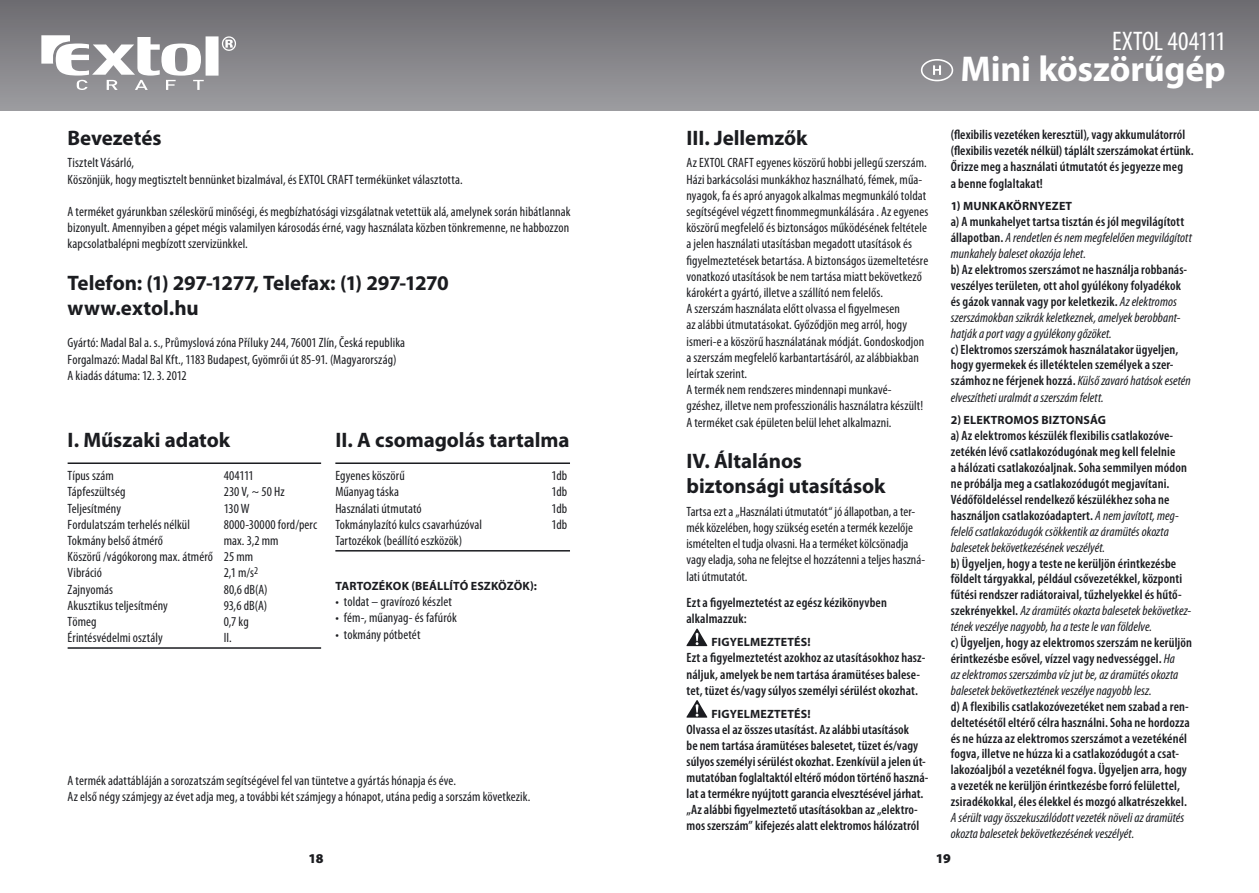
<style>
.page{position:relative;width:1259px;height:893px;background:#fff}
.page>*{position:absolute;margin:0;border:0;box-sizing:border-box;transform-origin:0 0}
.t1{font:700 36px "Myriad Pro";letter-spacing:-.005em;color:#fff}
.t2{font:condensed 27px "Myriad Pro";letter-spacing:-.005em;color:#fff}
.t3{font:700 21px/25.2px "Myriad Pro";letter-spacing:-.005em;color:#1b1c20}
.t4{font:condensed 13.5px/16.2px "Myriad Pro";letter-spacing:.005em;color:#1b1c20}
.t5{font:600 condensed 13.5px/15.9px "Myriad Pro";letter-spacing:.01em;color:#1b1c20}
.t6{font:italic condensed 13.5px/15.9px "Myriad Pro";letter-spacing:.005em;color:#1b1c20}
.t7{font:900 13.5px "Myriad Pro";color:#1b1c20}
.t8{font:700 12px "Myriad Pro";letter-spacing:.01em;color:#1b1c20}
.s1{font-weight:600;font-style:normal}
.s2{font-weight:400;font-style:italic}
</style>
<div class="page">
<div style="left:0;top:0;width:629px;height:111px;background:linear-gradient(to bottom,#6d6b70,#9d9da0)"></div>
<svg style="left:41px;top:35px;width:195px;height:55px"></svg>
<div style="left:629px;top:0;width:630px;height:111px;background:linear-gradient(to bottom,#6d6b70,#9d9da0)"></div>
<svg style="left:686px;top:628px;width:21px;height:18px"></svg>
<svg style="left:686px;top:700px;width:21px;height:18px"></svg>
<svg style="left:921px;top:59px;width:32px;height:22px"></svg>
<hr style="left:335px;top:462px;width:235px;height:2px;background:#1b1c20">
<hr style="left:335px;top:550px;width:235px;height:2px;background:#1b1c20">
<hr style="left:68px;top:462px;width:253px;height:2px;background:#1b1c20">
<hr style="left:68px;top:647px;width:253px;height:2px;background:#1b1c20">
<h3 class="t3" style="left:68px;top:124px;width:95px">Bevezetés</h3>
<p class="t4" style="left:68px;top:155px;width:396px">Tisztelt Vásárló,<br>Köszönjük, hogy megtisztelt bennünket bizalmával, és EXTOL CRAFT termékünket választotta.</p>
<p class="t4" style="left:68px;top:203px;width:504px;text-align:justify">A terméket gyárunkban széleskörű minőségi, és megbízhatósági vizsgálatnak vetettük alá, amelynek során hibátlannak bizonyult. Amennyiben a gépet mégis valamilyen károsodás érné, vagy használata közben tönkremenne, ne habbozzon kapcsolatbalépni megbízott szervizünkkel.</p>
<h3 class="t3" style="left:68px;top:269px;width:383px">Telefon: (1) 297-1277, Telefax: (1) 297-1270 www.extol.hu</h3>
<p class="t4" style="left:68px;top:335px;width:339px">Gyártó: Madal Bal a. s., Průmyslová zóna Příluky 244, 76001 Zlín, Česká republika<br>Forgalmazó: Madal Bal Kft., 1183 Budapest, Gyömrői út 85-91. (Magyarország)<br>A kiadás dátuma: 12. 3. 2012</p>
<h3 class="t3" style="left:68px;top:427px;width:164px">I. Műszaki adatok</h3>
<p class="t4" style="left:68px;top:467px;width:48px">Típus szám</p>
<p class="t4" style="left:224px;top:467px;width:32px">404111</p>
<p class="t4" style="left:68px;top:484px;width:59px">Tápfeszültség</p>
<p class="t4" style="left:224px;top:484px;width:62px">230 V, ~ 50 Hz</p>
<p class="t4" style="left:68px;top:500px;width:55px">Teljesítmény</p>
<p class="t4" style="left:224px;top:500px;width:28px">130 W</p>
<p class="t4" style="left:68px;top:516px;width:124px">Fordulatszám terhelés nélkül</p>
<p class="t4" style="left:224px;top:516px;width:95px">8000-30000 ford/perc</p>
<p class="t4" style="left:68px;top:532px;width:97px">Tokmány belső átmérő</p>
<p class="t4" style="left:68px;top:532px;width:212px;text-indent:156px">max. 3,2 mm<br>Köszörű /vágókorong max. átmérő 25 mm<br>Vibráció</p>
<p class="t4" style="left:224px;top:565px;width:36px">2,1 m/s<sup>2</sup></p>
<p class="t4" style="left:68px;top:581px;width:47px">Zajnyomás</p>
<p class="t4" style="left:224px;top:581px;width:46px">80,6 dB(A)</p>
<p class="t4" style="left:68px;top:597px;width:102px">Akusztikus teljesítmény</p>
<p class="t4" style="left:224px;top:597px;width:45px">93,6 dB(A)</p>
<p class="t4" style="left:68px;top:613px;width:31px">Tömeg</p>
<p class="t4" style="left:224px;top:613px;width:27px">0,7 kg</p>
<p class="t4" style="left:68px;top:629px;width:97px">Érintésvédelmi osztály</p>
<p class="t4" style="left:224px;top:629px;width:10px">II.</p>
<h3 class="t3" style="left:335px;top:427px;width:236px">II. A csomagolás tartalma</h3>
<p class="t4" style="left:335px;top:467px;width:71px">Egyenes köszörű</p>
<p class="t4" style="left:551px;top:467px;width:17px">1db</p>
<p class="t4" style="left:335px;top:484px;width:65px">Műanyag táska</p>
<p class="t4" style="left:551px;top:484px;width:17px">1db</p>
<p class="t4" style="left:335px;top:500px;width:88px">Használati útmutató</p>
<p class="t4" style="left:551px;top:500px;width:17px">1db</p>
<p class="t4" style="left:335px;top:516px;width:148px">Tokmánylazító kulcs csavarhúzóval</p>
<p class="t4" style="left:551px;top:516px;width:17px">1db</p>
<p class="t4" style="left:335px;top:532px;width:128px">Tartozékok (beállító eszközök)</p>
<p class="t8" style="left:335px;top:578px;width:88px">TARTOZÉKOK (BEÁLLÍ</p>
<p class="t8" style="left:453px;top:578px;width:85px">TÓ ESZKÖZÖK):</p>
<p class="t4" style="left:335px;top:593px;width:118px">• toldat – gravírozó készlet</p>
<p class="t4" style="left:335px;top:610px;width:123px">• fém-, műanyag- és fafúrók</p>
<p class="t4" style="left:335px;top:626px;width:87px">• tokmány pótbetét</p>
<p class="t4" style="left:68px;top:772px;width:464px">A termék adattábláján a sorozatszám segítségével fel van tüntetve a gyártás hónapja és éve.<br>Az első négy számjegy az évet adja meg, a további két számjegy a hónapot, utána pedig a sorszám következik.</p>
<h3 class="t3" style="left:686px;top:124px;width:123px">III. Jellemzők</h3>
<p class="t4" style="left:686px;top:155px;width:243px">Az EXTOL CRAFT egyenes köszörű hobbi jellegű szerszám.<br>Házi barkácsolási munkákhoz használható, fémek, műa&shy;nyagok, fa és apró anyagok alkalmas megmunkáló toldat segítségével végzett finommegmunkálására . Az egyenes köszörű megfelelő és biztonságos működésének feltétele a jelen használati utasításban megadott utasítások és figyelmeztetések betartása. A biztonságos üzemeltetésre vonatkozó utasítások be nem tartása miatt bekövetkező károkért a gyártó, illetve a szállító nem felelős.<br>A szerszám használata előtt olvassa el figyelmesen<br>az alábbi útmutatásokat. Győződjön meg arról, hogy ismeri-e a köszörű használatának módját. Gondoskodjon a szerszám megfelelő karbantartásáról, az alábbiakban leírtak szerint.<br>A termék nem rendszeres mindennapi munkavé&shy;gzéshez, illetve nem professzionális használatra készült!<br>A terméket csak épületen belül lehet alkalmazni.</p>
<h3 class="t3" style="left:686px;top:448px;width:201px">IV. Általános biztonsági utasítások</h3>
<p class="t4" style="left:686px;top:503px;width:240px">Tartsa ezt a„Használati útmutatót“ jó állapotban, ater&shy;mék közelében, hogy szükség esetén atermék kezelője ismételten el tudja olvasni. Ha aterméket kölcsönadja vagy eladja, soha ne felejtse el hozzátenni ateljes haszná&shy;lati útmutatót.</p>
<p class="t5" style="left:686px;top:595px;width:202px">Ezt a figyelmeztetést az egész kézikönyvben alkalmazzuk:</p>
<p class="t8" style="left:711px;top:634px;width:101px">FIGYELMEZTETÉS!</p>
<p class="t5" style="left:686px;top:650px;width:240px">Ezt a figyelmeztetést azokhoz az utasításokhoz hasz&shy;náljuk, amelyek be nem tartása áramütéses balese&shy;tet, tüzet és/vagy súlyos személyi sérülést okozhat.</p>
<p class="t8" style="left:711px;top:706px;width:101px">FIGYELMEZTETÉS!</p>
<p class="t5" style="left:686px;top:721px;width:243px">Olvassa el az összes utasítást. Az alábbi utasítások<br>be nem tartása áramütéses balesetet, tüzet és/vagy súlyos személyi sérülést okozhat. Ezenkívül ajelen út&shy;mutatóban foglaltaktól eltérő módon történő haszná&shy;lat atermékre nyújtott garancia elvesztésével járhat. „Az alábbi figyelmeztető utasításokban az „elektro&shy;mos szerszám” kifejezés alatt elektromos hálózatról</p>
<h2 class="t2" style="left:1112px;top:25px;width:115px">EXTOL 404111</h2>
<h1 class="t1" style="left:960px;top:46px;width:267px">Mini köszörűgép</h1>
<p class="t5" style="left:951px;top:127px;width:244px">(flexibilis vezetéken keresztül), vagy akkumulátorról (flexibilis vezeték nélkül) táplált szerszámokat értünk.<br>Őrizze meg a használati útmutatót és jegyezze meg<br>a benne foglaltakat!</p>
<p class="t8" style="left:951px;top:199px;width:48px">1) Munkak</p>
<p class="t8" style="left:1013px;top:199px;width:58px">örnyezet</p>
<p class="t6" style="left:951px;top:214px;width:243px"><span class="s1">a) Amunkahelyet tartsa tisztán és jól megvilágított állapotban.</span> A rendetlen és nem megfelelően megvilágított munkahely baleset okozója lehet.</p>
<p class="t5" style="left:951px;top:262px;width:238px">b) Az elektromos szerszámot ne használja robbanás&shy;veszélyes területen, ott ahol gyúlékony folyadékok és gázok vannak vagy por keletkezik. <span class="s2">Az elektromos szerszámokban szikrák keletkeznek, amelyek berobbant&shy;hatják aport vagy agyúlékony gőzöket.</span></p>
<p class="t5" style="left:951px;top:341px;width:242px">c) Elektromos szerszámok használatakor ügyeljen, hogy gyermekek és illetéktelen személyek aszer&shy;számhoz ne férjenek hozzá. <span class="s2">Külső zavaró hatások esetén elveszítheti uralmát aszerszám felett.</span></p>
<p class="t8" style="left:951px;top:413px;width:155px">2) Elektromos biztonság</p>
<p class="t5" style="left:951px;top:428px;width:238px">a) Az elektromos készülék flexibilis csatlakozóve&shy;zetékén lévő csatlakozódugónak meg kell felelnie<br>a hálózati csatlakozóaljnak. Soha semmilyen módon ne próbálja meg acsatlakozódugót megjavítani.<br>Védőföldeléssel rendelkező készülékhez soha ne használjon csatlakozóadaptert. <span class="s2">A nem javított, meg&shy;felelő csatlakozódugók csökkentik az áramütés okozta balesetek bekövetkezésének veszélyét.</span></p>
<p class="t5" style="left:951px;top:555px;width:242px">b) Ügyeljen, hogy ateste ne kerüljön érintkezésbe földelt tárgyakkal, például csővezetékkel, központi fűtési rendszer radiátoraival, tűzhelyekkel és hűtő&shy;szekrényekkel. <span class="s2">Az áramütés okozta balesetek bekövetkez&shy;tének veszélye nagyobb, ha ateste le van földelve.</span></p>
<p class="t6" style="left:951px;top:634px;width:243px"><span class="s1">c) Ügyeljen, hogy az elektromos szerszám ne kerüljön érintkezésbe esővel, vízzel vagy nedvességgel.</span> Ha<br>az elektromos szerszámba víz jut be, az áramütés okozta balesetek bekövetkeztének veszélye nagyobb lesz.</p>
<p class="t5" style="left:951px;top:698px;width:241px">d) A flexibilis csatlakozóvezetéket nem szabad aren&shy;deltetésétől eltérő célra használni. Soha ne hordozza és ne húzza az elektromos szerszámot avezetékénél fogva, illetve ne húzza ki acsatlakozódugót acsat&shy;lakozóaljból avezetéknél fogva. Ügyeljen arra, hogy avezeték ne kerüljön érintkezésbe forró felülettel, zsiradékokkal, éles élekkel és mozgó alkatrészekkel.</p>
<p class="t6" style="left:951px;top:809px;width:235px">A sérült vagy összekuszálódott vezeték növeli az áramütés okozta balesetek bekövetkezésének veszélyét.</p>
<p class="t7" style="left:308px;top:851px;width:17px">18</p>
<p class="t7" style="left:936px;top:851px;width:17px">19</p>
</div>
